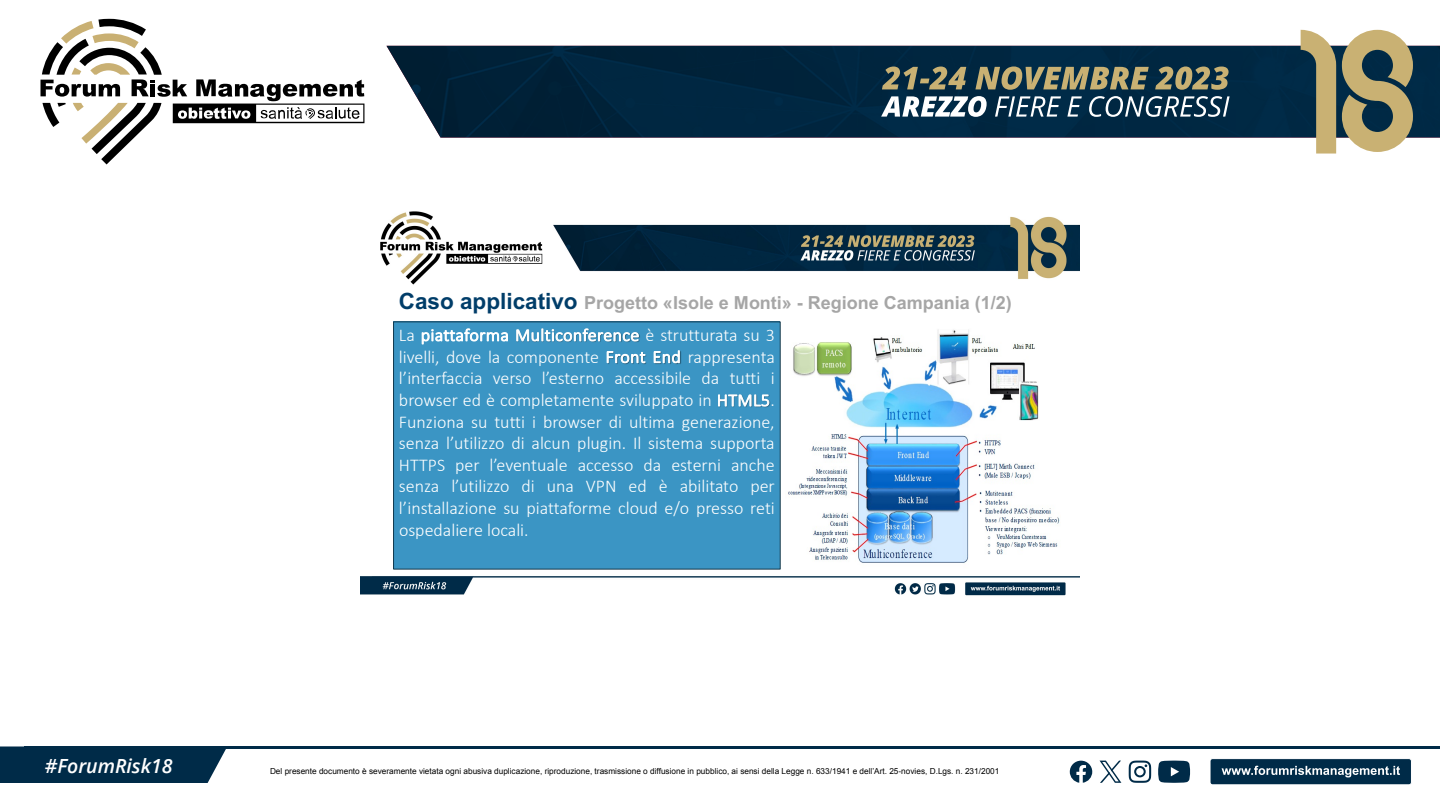
<style>
.page{position:relative;width:1440px;height:810px;background:#fff}
.page>*{position:absolute;margin:0;border:0;box-sizing:border-box;transform-origin:0 0}
.t1{font:italic 600 19.5px "Open Sans";color:#fff}
.t2{font:300 18px/21.7px "Calibri";color:#fff;text-align:justify}
.t3{font:700 18px "Arial";color:#a6a6a6}
.t4{font:300 17.62px "Calibri";letter-spacing:.02em;color:#fff}
.t5{font:8.25px "Arial";color:#000}
.s1{font-size:22.5px;color:#003d69}
.s2{font-size:18px}
.s3{font-size:17.62px}
</style>
<div class="page">
<div style="left:0;top:746px;width:226px;height:37px;background:#002b48"></div>
<div style="left:1210px;top:759px;width:201px;height:26px;background:#002b48;border-radius:3px"></div>
<div style="left:1210px;top:758px;width:202px;height:27px;border:1px solid #fff;border-radius:3px"></div>
<svg style="left:1222px;top:766px;width:178px;height:11px"></svg>
<hr style="left:24px;top:746px;width:1416px;height:3px;background:#002b48">
<img style="left:386px;top:46px;width:1054px;height:92px">
<svg style="left:1342px;top:30px;width:71px;height:122px;background:#9a9575"></svg>
<svg style="left:1301px;top:30px;width:35px;height:124px;background:#929074"></svg>
<svg style="left:40px;top:19px;width:324px;height:145px"></svg>
<svg style="left:881px;top:96px;width:349px;height:21px"></svg>
<svg style="left:882px;top:66px;width:347px;height:24px;background:#656c5b"></svg>
<svg style="left:1129px;top:761px;width:22px;height:22px"></svg>
<svg style="left:1158px;top:761px;width:32px;height:22px"></svg>
<svg style="left:1070px;top:761px;width:22px;height:22px"></svg>
<svg style="left:1100px;top:761px;width:21px;height:22px"></svg>
<img style="left:360px;top:211px;width:720px;height:385px">
<img style="left:786px;top:322px;width:278px;height:247px">
<div style="left:394px;top:322px;width:386px;height:247px;background:#3b95c4"></div>
<div style="left:393px;top:321px;width:388px;height:249px;border:1px solid #12394d"></div>
<img style="left:504px;top:319px;width:149px;height:23px">
<img style="left:594px;top:340px;width:47px;height:25px">
<img style="left:641px;top:340px;width:40px;height:24px">
<img style="left:718px;top:394px;width:32px;height:13px">
<img style="left:750px;top:384px;width:33px;height:40px">
<p class="t3" style="left:399px;top:290px;width:614px"><span class="s1">Caso applicativo</span> Progetto «Isole e Monti» - Regione Campania (1/2)</p>
<p class="t4" style="left:399px;top:324px;width:377px"><span class="s2">La</span> piattaforma Multiconference <span class="s2">è strutturata su 3</span></p>
<p class="t2" style="left:399px;top:346px;width:377px">livelli, dove la componente <span class="s3">Front End</span> rappresenta l’interfaccia verso l’esterno accessibile da tutti i browser ed è completamente sviluppato in <span class="s3">HTML5</span>.<br>Funziona su tutti i browser di ultima generazione, senza l’utilizzo di alcun plugin. Il sistema supporta HTTPS per l’eventuale accesso da esterni anche senza l’utilizzo di una VPN ed è abilitato per l’installazione su piattaforme cloud e/o presso reti ospedaliere locali.</p>
<p class="t1" style="left:45px;top:752px;width:129px">#ForumRisk18</p>
<p class="t5" style="left:270px;top:766px;width:731px">Del presente documento è severamente vietata ogni abusiva duplicazione, riproduzione, trasmissione o diffusione in pubblico, ai sensi della Legge n. 633/1941 e dell’Art. 25-novies, D.Lgs. n. 231/2001</p>
</div>
